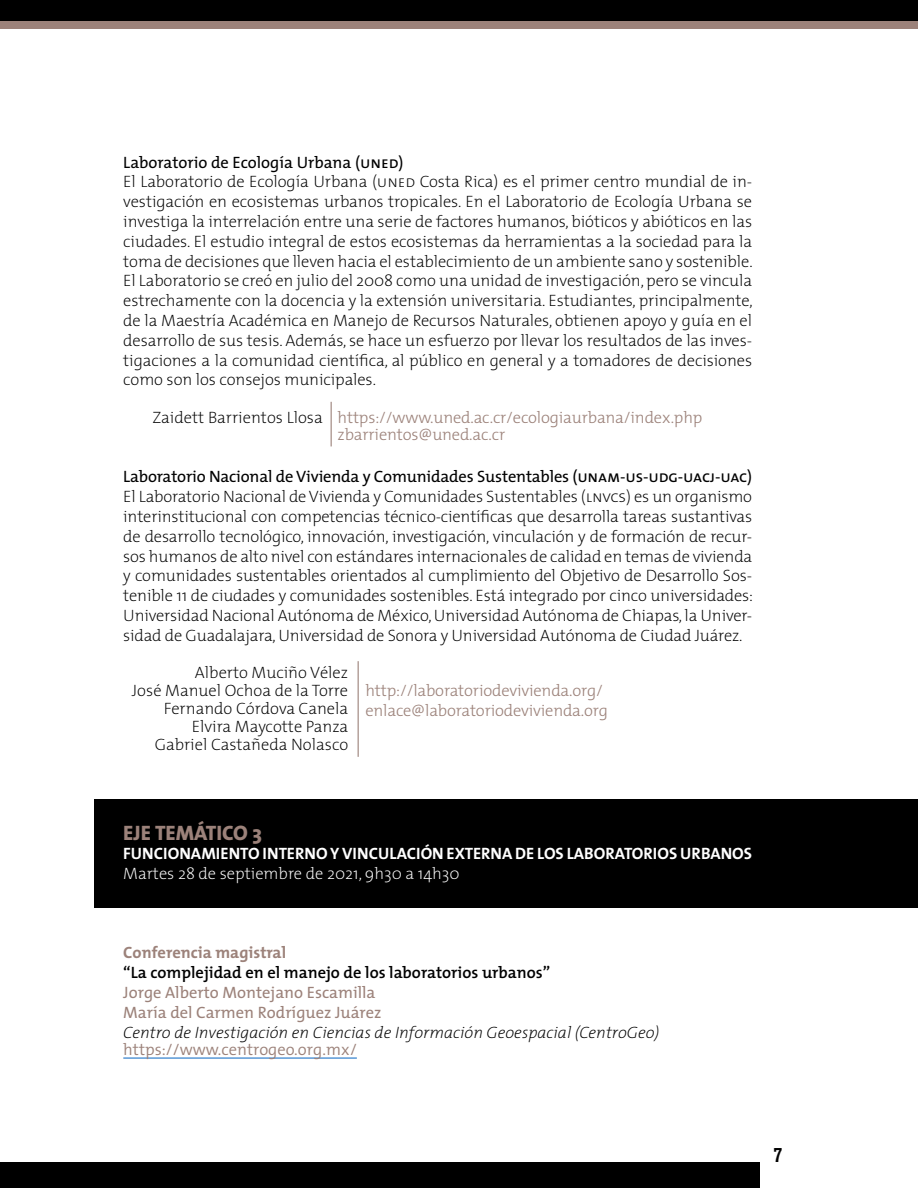
<style>
.page{position:relative;width:918px;height:1188px;background:#fff}
.page>*{position:absolute;margin:0;border:0;box-sizing:border-box;transform-origin:0 0}
.t1{font:800 21px "The Mix";color:#9c827a}
.t2{font:21px "Akzidenz Grotesk BQ Bd Cnd Alt";color:#000}
.t3{font:200 16.5px/19.8px "The Mix";letter-spacing:-.005em;color:#000;text-align:justify}
.t4{font:300 16.5px "The Mix";letter-spacing:-.01em;color:#9c827a}
.t5{font:16.5px "The Mix";letter-spacing:-.01em;color:#000}
.t6{font:italic 200 16.5px "The Mix";color:#000}
.t7{font:700 16.5px "The Mix";color:#fff}
.t8{font:16.5px "The Mix";color:#9c827a}
.t9{font:600 16.5px "The Mix";color:#000}
.t10{font:200 16.5px "The Mix";color:#fff}
.t11{font:300 16.5px "The Mix";color:#9c827a}
.t12{font:700 16.5px "The Mix";color:#9c827a}
.s1{font-family:"The Mix Regular Caps"}
.s2{font-family:"The Mix Extra Light Caps";font-weight:400}
</style>
<div class="page">
<div style="left:0;top:0;width:918px;height:21px;background:#000"></div>
<div style="left:0;top:21px;width:918px;height:8px;background:#9c827a"></div>
<div style="left:0;top:1162px;width:760px;height:26px;background:#000"></div>
<div style="left:95px;top:799px;width:823px;height:109px;background:#000"></div>
<hr style="left:123px;top:1058px;width:234px;height:1px;background:#0563c1">
<hr style="left:358px;top:661px;width:1px;height:96px;background:#9c827a">
<hr style="left:331px;top:402px;width:1px;height:44px;background:#9c827a">
<p class="t5" style="left:123px;top:148px;width:282px">Laboratorio de Ecología Urbana (<span class="s1">uned</span>)</p>
<p class="t3" style="left:123px;top:171px;width:631px">El Laboratorio de Ecología Urbana (<span class="s2">uned</span> Costa Rica) es el primer centro mundial de in&shy;vestigación en ecosistemas urbanos tropicales. En el Laboratorio de Ecología Urbana se investiga la interrelación entre una serie de factores humanos, bióticos y abióticos en las ciudades. El estudio integral de estos ecosistemas da herramientas a la sociedad para la toma de decisiones que lleven hacia el establecimiento de un ambiente sano y sostenible.<br>El Laboratorio se creó en julio del 2008 como una unidad de investigación, pero se vincula estrechamente con la docencia y la extensión universitaria. Estudiantes, principalmente, de la Maestría Académica en Manejo de Recursos Naturales, obtienen apoyo y guía en el desarrollo de sus tesis. Además, se hace un esfuerzo por llevar los resultados de las inves&shy;tigaciones a la comunidad científica, al público en general y a tomadores de decisiones como son los consejos municipales.</p>
<p class="t3" style="left:153px;top:407px;width:172px">Zaidett Barrientos Llosa</p>
<p class="t4" style="left:338px;top:403px;width:366px">https://www.uned.ac.cr/ecologiaurbana/index.php</p>
<p class="t4" style="left:338px;top:421px;width:169px">zbarrientos@uned.ac.cr</p>
<p class="t5" style="left:123px;top:463px;width:630px">Laboratorio Nacional de Vivienda y Comunidades Sustentables (<span class="s1">unam-us-udg-uacj-uac</span>)</p>
<p class="t3" style="left:123px;top:486px;width:631px">El Laboratorio Nacional de Vivienda y Comunidades Sustentables (<span class="s2">lnvcs</span>) es un organismo interinstitucional con competencias técnico-científicas que desarrolla tareas sustantivas de desarrollo tecnológico, innovación, investigación, vinculación y de formación de recur&shy;sos humanos de alto nivel con estándares internacionales de calidad en temas de vivienda y comunidades sustentables orientados al cumplimiento del Objetivo de Desarrollo Sos&shy;tenible 11 de ciudades y comunidades sostenibles. Está integrado por cinco universidades:<br>Universidad Nacional Autónoma de México, Universidad Autónoma de Chiapas, la Univer&shy;sidad de Guadalajara, Universidad de Sonora y Universidad Autónoma de Ciudad Juárez.</p>
<p class="t3" style="left:195px;top:662px;width:155px">Alberto Muciño Vélez</p>
<p class="t3" style="left:132px;top:680px;width:218px">José Manuel Ochoa de la Torre</p>
<p class="t3" style="left:164px;top:698px;width:186px">Fernando Córdova Canela</p>
<p class="t3" style="left:192px;top:716px;width:158px">Elvira Maycotte Panza</p>
<p class="t3" style="left:155px;top:734px;width:195px">Gabriel Castañeda Nolasco</p>
<p class="t4" style="left:365px;top:677px;width:239px">http://laboratoriodevivienda.org/</p>
<p class="t4" style="left:365px;top:696px;width:244px">enlace@laboratoriodevivienda.org</p>
<p class="t1" style="left:123px;top:820px;width:140px">EJE TEMÁTICO 3</p>
<p class="t7" style="left:123px;top:840px;width:630px">FUNCIONAMIENTO INTERNO Y VINCULACIÓN EXTERNA DE LOS LABORATORIOS URBANOS</p>
<p class="t10" style="left:123px;top:860px;width:338px">Martes 28 de septiembre de 2021, 9h30 a 14h30</p>
<p class="t12" style="left:123px;top:939px;width:164px">Conferencia magistral</p>
<p class="t9" style="left:123px;top:959px;width:429px">“La complejidad en el manejo de los laboratorios urbanos”</p>
<p class="t8" style="left:123px;top:979px;width:254px">Jorge Alberto Montejano Escamilla</p>
<p class="t8" style="left:123px;top:999px;width:260px">María del Carmen Rodríguez Juárez</p>
<p class="t6" style="left:123px;top:1018px;width:537px">Centro de Investigación en Ciencias de Información Geoespacial (CentroGeo)</p>
<p class="t11" style="left:123px;top:1036px;width:235px">https://www.centrogeo.org.mx/</p>
<p class="t2" style="left:774px;top:1142px;width:10px">7</p>
</div>
